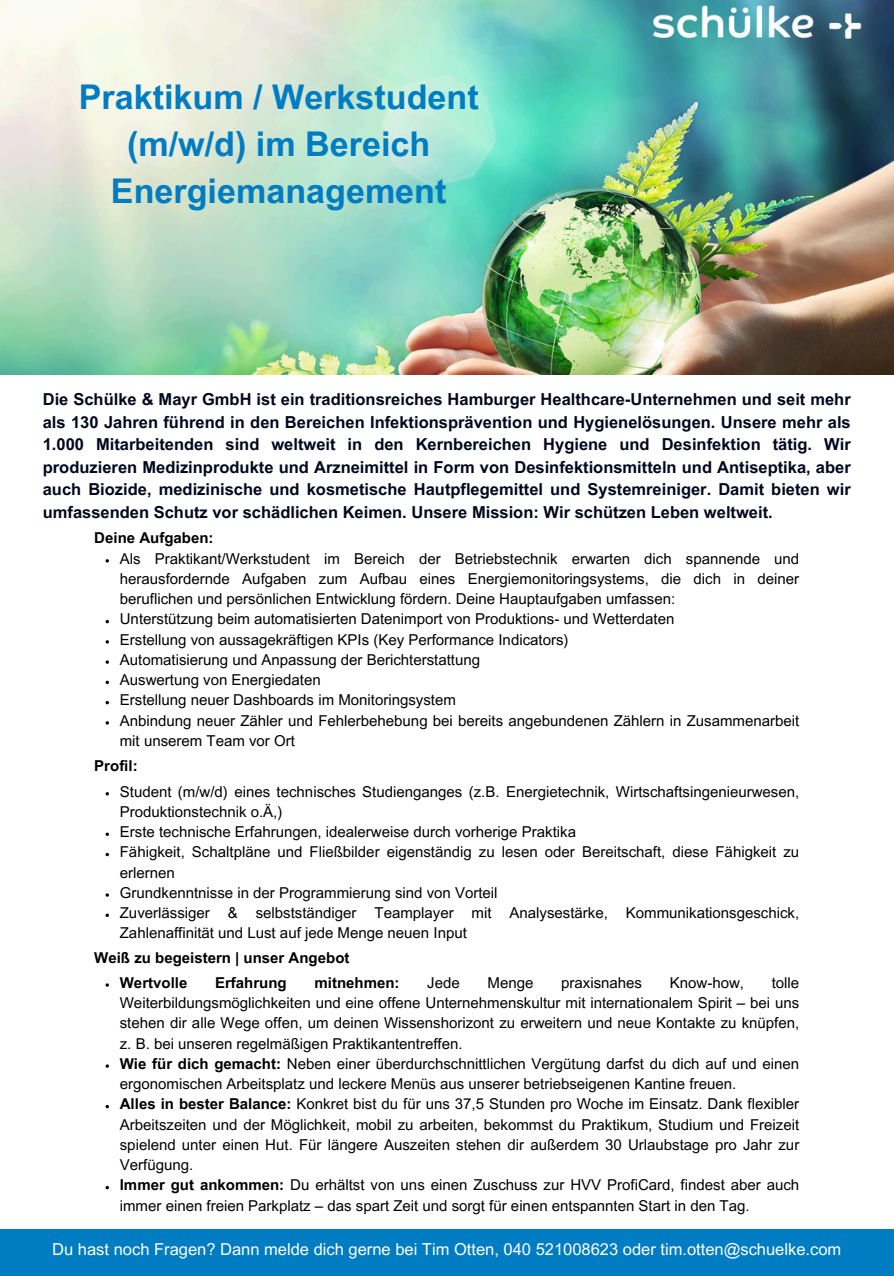
<style>
.page{position:relative;width:894px;height:1276px;background:#fff}
.page>*{position:absolute;margin:0;border:0;box-sizing:border-box;transform-origin:0 0}
.t1{font:700 34.05px/46.8px "Arial MT Pro";color:#007cc2;text-align:center}
.t2{font:700 16.5px/22.5px "Arial MT Pro";color:#01081d;text-align:justify}
.t3{font:16.5px "Arial MT Pro";color:#fff}
.t4{font:15px/20.2px "Arial MT Pro";color:#000}
.t5{font:700 15px "Arial MT Pro";color:#000}
.s1{font-weight:700}
</style>
<div class="page">
<img style="left:0;top:0;width:893px;height:375px">
<svg style="left:105px;top:620px;width:4px;height:3px"></svg>
<svg style="left:105px;top:660px;width:4px;height:4px"></svg>
<svg style="left:105px;top:681px;width:4px;height:3px"></svg>
<svg style="left:105px;top:701px;width:4px;height:3px"></svg>
<svg style="left:105px;top:792px;width:4px;height:3px"></svg>
<svg style="left:105px;top:832px;width:4px;height:4px"></svg>
<svg style="left:105px;top:853px;width:4px;height:3px"></svg>
<svg style="left:105px;top:893px;width:4px;height:4px"></svg>
<svg style="left:105px;top:913px;width:4px;height:4px"></svg>
<svg style="left:105px;top:983px;width:4px;height:4px"></svg>
<svg style="left:105px;top:1064px;width:4px;height:4px"></svg>
<svg style="left:105px;top:1105px;width:4px;height:3px"></svg>
<svg style="left:105px;top:1186px;width:4px;height:3px"></svg>
<div style="left:0;top:1230px;width:893px;height:46px;background:#007cc2"></div>
<p class="t1" style="left:79px;top:78px;width:401px">Praktikum / Werkstudent (m/w/d) im Bereich<br>Energiemanagement</p>
<p class="t2" style="left:43px;top:390px;width:809px">Die Schülke &amp; Mayr GmbH ist ein traditionsreiches Hamburger Healthcare-Unternehmen und seit mehr als 130 Jahren führend in den Bereichen Infektionsprävention und Hygienelösungen. Unsere mehr als 1.000 Mitarbeitenden sind weltweit in den Kernbereichen Hygiene und Desinfektion tätig. Wir produzieren Medizinprodukte und Arzneimittel in Form von Desinfektionsmitteln und Antiseptika, aber auch Biozide, medizinische und kosmetische Hautpflegemittel und Systemreiniger. Damit bieten wir umfassenden Schutz vor schädlichen Keimen. Unsere Mission: Wir schützen Leben weltweit.</p>
<h1 class="t5" style="left:94px;top:532px;width:121px">Deine Aufgaben:</h1>
<h2 class="t4" style="left:120px;top:550px;width:680px;text-align:justify">Als Praktikant/Werkstudent im Bereich der Betriebstechnik erwarten dich spannende und herausfordernde Aufgaben zum Aufbau eines Energiemonitoringsystems, die dich in deiner beruflichen und persönlichen Entwicklung fördern. Deine Hauptaufgaben umfassen:</h2>
<h2 class="t4" style="left:120px;top:611px;width:556px">Unterstützung beim automatisierten Datenimport von Produktions- und Wetterdaten</h2>
<p class="t4" style="left:120px;top:631px;width:450px">Erstellung von aussagekräftigen KPIs (Key Performance Indicators)</p>
<p class="t4" style="left:120px;top:651px;width:362px">Automatisierung und Anpassung der Berichterstattung</p>
<p class="t4" style="left:120px;top:672px;width:202px">Auswertung von Energiedaten</p>
<p class="t4" style="left:120px;top:692px;width:337px">Erstellung neuer Dashboards im Monitoringsystem</p>
<p class="t4" style="left:120px;top:712px;width:680px">Anbindung neuer Zähler und Fehlerbehebung bei bereits angebundenen Zählern in Zusammenarbeit mit unserem Team vor Ort</p>
<p class="t5" style="left:94px;top:760px;width:45px">Profil:</p>
<p class="t4" style="left:120px;top:783px;width:680px">Student (m/w/d) eines technisches Studienganges (z.B. Energietechnik, Wirtschaftsingenieurwesen,<br>Produktionstechnik o.Ä,)</p>
<h2 class="t4" style="left:120px;top:823px;width:457px">Erste technische Erfahrungen, idealerweise durch vorherige Praktika</h2>
<p class="t4" style="left:120px;top:844px;width:680px">Fähigkeit, Schaltpläne und Fließbilder eigenständig zu lesen oder Bereitschaft, diese Fähigkeit zu erlernen</p>
<p class="t4" style="left:120px;top:884px;width:379px">Grundkenntnisse in der Programmierung sind von Vorteil</p>
<p class="t4" style="left:120px;top:904px;width:680px">Zuverlässiger &amp; selbstständiger Teamplayer mit Analysestärke, Kommunikationsgeschick,<br>Zahlenaffinität und Lust auf jede Menge neuen Input</p>
<p class="t5" style="left:94px;top:952px;width:256px">Weiß zu begeistern | unser Angebot</p>
<p class="t5" style="left:120px;top:977px;width:69px">Wertvolle</p>
<p class="t5" style="left:215px;top:977px;width:73px">Erfahrung</p>
<p class="t5" style="left:314px;top:977px;width:86px">mitnehmen:</p>
<p class="t4" style="left:427px;top:974px;width:34px">Jede</p>
<p class="t4" style="left:487px;top:974px;width:47px">Menge</p>
<p class="t4" style="left:561px;top:974px;width:82px">praxisnahes</p>
<p class="t4" style="left:669px;top:974px;width:76px">Know-how,</p>
<p class="t4" style="left:120px;top:974px;width:680px;text-align:justify;text-indent:651px">tolle Weiterbildungsmöglichkeiten und eine offene Unternehmenskultur mit internationalem Spirit – bei uns stehen dir alle Wege offen, um deinen Wissenshorizont zu erweitern und neue Kontakte zu knüpfen, z. B. bei unseren regelmäßigen Praktikantentreffen.</p>
<h2 class="t4" style="left:120px;top:1055px;width:680px"><span class="s1">Wie für dich gemacht:</span> Neben einer überdurchschnittlichen Vergütung darfst du dich auf und einen ergonomischen Arbeitsplatz und leckere Menüs aus unserer betriebseigenen Kantine freuen.</h2>
<p class="t4" style="left:120px;top:1096px;width:680px;text-align:justify"><span class="s1">Alles in bester Balance:</span> Konkret bist du für uns 37,5 Stunden pro Woche im Einsatz. Dank flexibler Arbeitszeiten und der Möglichkeit, mobil zu arbeiten, bekommst du Praktikum, Studium und Freizeit spielend unter einen Hut. Für längere Auszeiten stehen dir außerdem 30 Urlaubstage pro Jahr zur Verfügung.</p>
<p class="t4" style="left:120px;top:1177px;width:680px"><span class="s1">Immer gut ankommen:</span> Du erhältst von uns einen Zuschuss zur HVV ProfiCard, findest aber auch immer einen freien Parkplatz – das spart Zeit und sorgt für einen entspannten Start in den Tag.</p>
<p class="t3" style="left:52px;top:1242px;width:790px">Du hast noch Fragen? Dann melde dich gerne bei Tim Otten, 040 521008623 oder tim.otten@schuelke.com</p>
</div>
